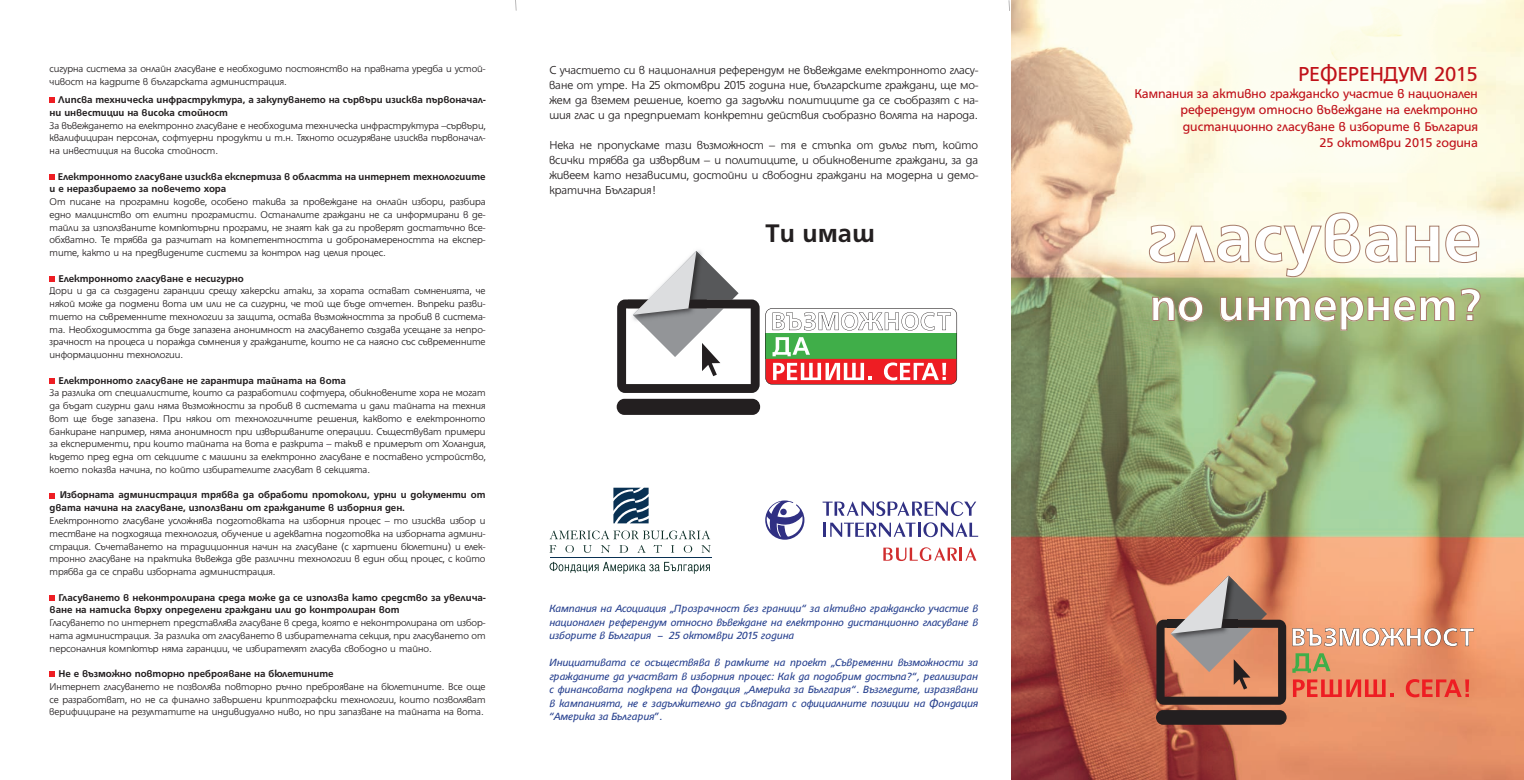
<style>
.page{position:relative;width:1524px;height:780px;background:#fff}
.page>*{position:absolute;margin:0;border:0;box-sizing:border-box;transform-origin:0 0}
.t1{font:700 74.75px "HS Grotesk Bg";color:#fff}
.t2{font:700 49px "HS Grotesk Bg";color:#fff}
.t3{font:700 27.5px "HS Grotesk Bg";color:#231f20}
.t4{font:21.88px "HS Grotesk Bg";letter-spacing:-.01em;color:#c01119}
.t5{font:13.75px/16.5px "HS Grotesk Bg";color:#c01119;text-align:right}
.t6{font:300 12.5px/15px "HS Grotesk Bg";color:#231f20;text-align:justify}
.t7{font:italic 11.25px/13.5px "HS Grotesk Bg";color:#253f8e;text-align:justify}
.t8{font:300 10.62px/12.8px "HS Grotesk Bg";color:#231f20;text-align:justify}
.t9{font:700 10.62px/12.8px "HS Grotesk Bg";color:#231f20}
</style>
<div class="page">
<img style="left:1012px;top:0;width:512px;height:780px">
<svg style="left:1148px;top:212px;width:250px;height:65px"></svg>
<svg style="left:1405px;top:225px;width:34px;height:37px"></svg>
<svg style="left:1445px;top:224px;width:34px;height:39px"></svg>
<svg style="left:1151px;top:296px;width:52px;height:26px"></svg>
<svg style="left:1219px;top:288px;width:262px;height:43px"></svg>
<svg style="left:1292px;top:627px;width:182px;height:19px"></svg>
<svg style="left:1292px;top:653px;width:38px;height:19px"></svg>
<svg style="left:1293px;top:679px;width:100px;height:18px"></svg>
<svg style="left:1405px;top:679px;width:64px;height:18px"></svg>
<svg style="left:1156px;top:575px;width:130px;height:129px"></svg>
<div style="left:1156px;top:710px;width:130px;height:14px;background:#231f20;border-radius:7px"></div>
<svg style="left:765px;top:500px;width:39px;height:39px"></svg>
<div style="left:780px;top:508px;width:7px;height:7px;background:#303083;border-radius:50%"></div>
<svg style="left:883px;top:547px;width:93px;height:14px"></svg>
<svg style="left:822px;top:501px;width:154px;height:15px"></svg>
<hr style="left:823px;top:522px;width:3px;height:14px;background:#303083">
<svg style="left:830px;top:522px;width:148px;height:15px"></svg>
<svg style="left:550px;top:530px;width:160px;height:9px"></svg>
<svg style="left:549px;top:545px;width:7px;height:7px"></svg>
<svg style="left:565px;top:545px;width:9px;height:7px"></svg>
<svg style="left:583px;top:545px;width:9px;height:7px"></svg>
<svg style="left:601px;top:545px;width:9px;height:7px"></svg>
<svg style="left:619px;top:545px;width:9px;height:7px"></svg>
<svg style="left:638px;top:545px;width:7px;height:7px"></svg>
<svg style="left:653px;top:545px;width:9px;height:7px"></svg>
<svg style="left:671px;top:545px;width:3px;height:7px"></svg>
<svg style="left:684px;top:545px;width:8px;height:7px"></svg>
<svg style="left:701px;top:545px;width:10px;height:7px"></svg>
<svg style="left:613px;top:487px;width:35px;height:36px"></svg>
<svg style="left:549px;top:562px;width:161px;height:11px"></svg>
<hr style="left:550px;top:557px;width:161px;height:1px;background:#093153">
<svg style="left:50px;top:98px;width:5px;height:5px"></svg>
<svg style="left:50px;top:174px;width:5px;height:5px"></svg>
<svg style="left:50px;top:276px;width:5px;height:5px"></svg>
<svg style="left:50px;top:378px;width:5px;height:5px"></svg>
<svg style="left:50px;top:493px;width:5px;height:5px"></svg>
<svg style="left:50px;top:595px;width:5px;height:5px"></svg>
<svg style="left:50px;top:671px;width:5px;height:6px"></svg>
<svg style="left:617px;top:251px;width:142px;height:142px"></svg>
<div style="left:617px;top:399px;width:143px;height:16px;background:#231f20;border-radius:8px"></div>
<svg style="left:765px;top:308px;width:192px;height:76px"></svg>
<p class="t8" style="left:50px;top:62px;width:437px">сигурна система за онлайн гласуване е необходимо постоянство на правната уредба и устой&shy;чивост на кадрите в българската администрация.</p>
<p class="t9" style="left:50px;top:93px;width:437px;text-indent:9px">Липсва техническа инфраструктура, а закупуването на сървъри изисква първоначал&shy;ни инвестиции на висока стойност</p>
<p class="t8" style="left:50px;top:118px;width:437px">За въвеждането на електронно гласуване е необходима техническа инфраструктура –сървъри, квалифициран персонал, софтуерни продукти и т.н. Тяхното осигуряване изисква първоначал&shy;на инвестиция на висока стойност.</p>
<p class="t9" style="left:50px;top:169px;width:437px;text-indent:8px">Електронното гласуване изисква експертиза в областта на интернет технологиите и е неразбираемо за повечето хора</p>
<p class="t8" style="left:50px;top:195px;width:437px">От писане на програмни кодове, особено такива за провеждане на онлайн избори, разбира едно малцинство от елитни програмисти. Останалите граждани не са информирани в де&shy;тайли за използваните компютърни програми, не знаят как да ги проверят достатъчно все&shy;обхватно. Те трябва да разчитат на компетентността и добронамереността на експер&shy;тите, както и на предвидените системи за контрол над целия процес.</p>
<p class="t9" style="left:58px;top:271px;width:187px">Електронното гласуване е несигурно</p>
<p class="t8" style="left:50px;top:284px;width:437px">Дори и да са създадени гаранции срещу хакерски атаки, за хората остават съмненията, че някой може да подмени вота им или не са сигурни, че той ще бъде отчетен. Въпреки разви&shy;тието на съвременните технологии за защита, остава възможността за пробив в система&shy;та. Необходимостта да бъде запазена анонимност на гласуването създава усещане за непро&shy;зрачност на процеса и поражда съмнения у гражданите, които не са наясно със съвременните информационни технологии.</p>
<p class="t9" style="left:58px;top:373px;width:289px">Електронното гласуване не гарантира тайната на вота</p>
<p class="t8" style="left:50px;top:386px;width:437px">За разлика от специалистите, които са разработили софтуера, обикновените хора не могат да бъдат сигурни дали няма възможности за пробив в системата и дали тайната на техния вот ще бъде запазена. При някои от технологичните решения, каквото е електронното банкиране например, няма анонимност при извършваните операции. Съществуват примери за експерименти, при които тайната на вота е разкрита – такъв е примерът от Холандия, където пред една от секциите с машини за електронно гласуване е поставено устройство, което показва начина, по който избирателите гласуват в секцията.</p>
<p class="t9" style="left:50px;top:488px;width:437px;text-indent:10px">Изборната администрация трябва да обработи протоколи, урни и документи от двата начина на гласуване, използвани от гражданите в изборния ден.</p>
<p class="t8" style="left:50px;top:514px;width:437px">Електронното гласуване усложнява подготовката на изборния процес – то изисква избор и тестване на подходяща технология, обучение и адекватна подготовка на изборната админи&shy;страция. Съчетаването на традиционния начин на гласуване (с хартиени бюлетини) и елек&shy;тронно гласуване на практика въвежда две различни технологии в един общ процес, с който трябва да се справи изборната администрация.</p>
<p class="t9" style="left:50px;top:590px;width:437px;text-indent:9px">Гласуването в неконтролирана среда може да се използва като средство за увелича&shy;ване на натиска върху определени граждани или до контролиран вот</p>
<p class="t8" style="left:50px;top:616px;width:437px">Гласуването по интернет представлява гласуване в среда, която е неконтролирана от избор&shy;ната администрация. За разлика от гласуването в избирателната секция, при гласуването от персоналния компютър няма гаранции, че избирателят гласува свободно и тайно.</p>
<p class="t9" style="left:58px;top:667px;width:277px">Не е възможно повторно преброяване на бюлетините</p>
<p class="t8" style="left:50px;top:679px;width:437px">Интернет гласуването не позволява повторно ръчно преброяване на бюлетините. Все още се разработват, но не са финално завършени криптографски технологии, които позволяват верифициране на резултатите на индивидуално ниво, но при запазване на тайната на вота.</p>
<p class="t6" style="left:549px;top:62px;width:430px">С участието си в националния референдум не въвеждаме електронното гласу&shy;ване от утре. На 25 октомври 2015 година ние, българските граждани, ще мо&shy;жем да вземем решение, което да задължи политиците да се съобразят с на&shy;шия глас и да предприемат конкретни действия съобразно волята на народа.</p>
<p class="t6" style="left:549px;top:137px;width:430px">Нека не пропускаме тази възможност – тя е стъпка от дълъг път, който всички трябва да извървим – и политиците, и обикновените граждани, за да живеем като независими, достойни и свободни граждани на модерна и демо&shy;кратична България!</p>
<h3 class="t3" style="left:765px;top:217px;width:111px">Ти имаш</h3>
<p class="t7" style="left:549px;top:601px;width:430px">Кампания на Асоциация „Прозрачност без граници“ за активно гражданско участие в национален референдум относно въвеждане на електронно дистанционно гласуване в изборите в България – 25 октомври 2015 година</p>
<p class="t7" style="left:549px;top:655px;width:430px">Инициативата се осъществява в рамките на проект „Съвременни възможности за гражданите да участват в изборния процес: Как да подобрим достъпа?“, реализиран с финансовата подкрепа на Фондация „Америка за България“. Възгледите, изразявани в кампанията, не е задължително да съвпадат с официалните позиции на Фондация “Америка за България”.</p>
<h3 class="t4" style="left:1298px;top:62px;width:181px">РЕФЕРЕНДУМ 2015</h3>
<p class="t5" style="left:1134px;top:85px;width:345px">Кампания за активно гражданско участие в национален референдум относно въвеждане на електронно дистанционно гласуване в изборите в България<br>25 октомври 2015 година</p>
<h1 class="t1" style="left:1146px;top:195px;width:336px">гласуване</h1>
<h2 class="t2" style="left:1149px;top:277px;width:333px">по интернет?</h2>
</div>
